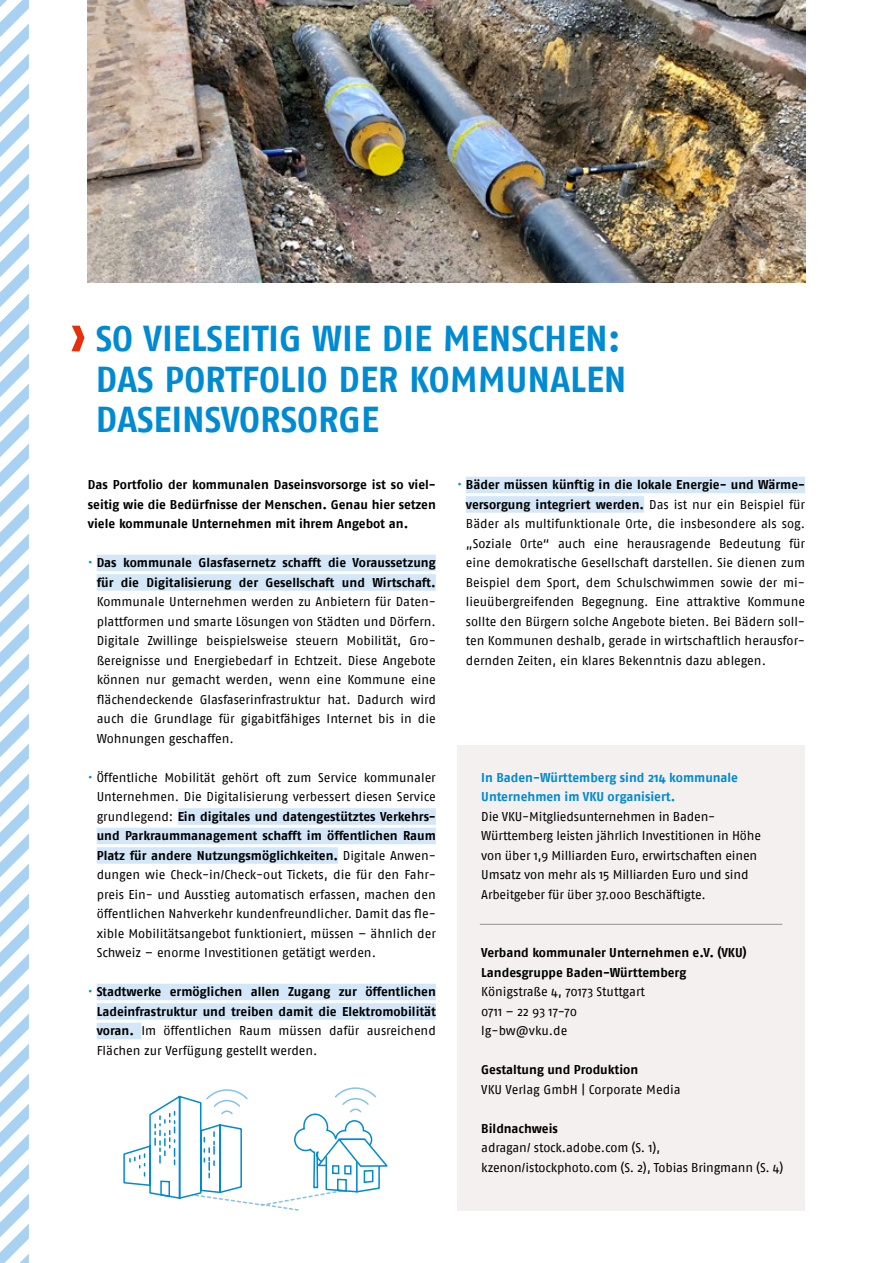
<style>
.page{position:relative;width:893px;height:1263px;background:#fff}
.page>*{position:absolute;margin:0;border:0;box-sizing:border-box;transform-origin:0 0}
.t1{font:36px/40.5px "Fago No Bold Lf";color:#008ad2}
.t2{font:12.75px/19.5px "Fago No";letter-spacing:-.01em;color:#000}
.t3{font:12.75px/19.5px "Fago No Bold Lf";letter-spacing:-.005em;color:#000;text-align:right}
.t4{font:700 12.75px/19.5px "Fago No";color:#000;text-align:justify}
.t5{font:700 12.75px/19.5px "Fago No";color:#008ad2}
.s1{font-family:"Fago No";color:#008ad2}
.s2{color:#008ad2}
.s3{font-family:"Fago No"}
.s4{font-family:"Fago No Bold Lf"}
</style>
<div class="page">
<svg style="left:0;top:0;width:29px;height:1263px"></svg>
<div style="left:466px;top:477px;width:339px;height:16px;background:#d3e7f8"></div>
<div style="left:466px;top:496px;width:178px;height:17px;background:#d3e7f8"></div>
<div style="left:97px;top:555px;width:339px;height:16px;background:#d3e7f8"></div>
<div style="left:97px;top:574px;width:339px;height:17px;background:#d3e7f8"></div>
<div style="left:178px;top:808px;width:258px;height:17px;background:#d3e7f8"></div>
<div style="left:97px;top:828px;width:339px;height:16px;background:#d3e7f8"></div>
<div style="left:97px;top:847px;width:241px;height:17px;background:#d3e7f8"></div>
<div style="left:97px;top:984px;width:339px;height:16px;background:#d3e7f8"></div>
<div style="left:97px;top:1003px;width:339px;height:17px;background:#d3e7f8"></div>
<div style="left:97px;top:1023px;width:44px;height:16px;background:#d3e7f8"></div>
<svg style="left:71px;top:326px;width:14px;height:26px"></svg>
<img style="left:88px;top:0;width:717px;height:283px">
<div style="left:457px;top:746px;width:348px;height:465px;background:#f4f0ef"></div>
<hr style="left:480px;top:924px;width:302px;height:1px;background:#9a918d">
<svg style="left:123px;top:1087px;width:265px;height:124px"></svg>
<h1 class="t1" style="left:96px;top:318px;width:532px">SO VIELSEITIG WIE DIE MENSCHEN:<br>DAS PORTFOLIO DER KOMMUNALEN<br>DASEINSVORSORGE</h1>
<p class="t4" style="left:88px;top:475px;width:349px">Das Portfolio der kommunalen Daseinsvorsorge ist so viel&shy;seitig wie die Bedürfnisse der Menschen. Genau hier setzen viele kommunale Unternehmen mit ihrem Angebot an.</p>
<p class="t3" style="left:88px;top:553px;width:349px"><span class="s1">•</span> Das kommunale Glasfasernetz schafft die Voraussetzung für die Digitalisierung der Gesellschaft und Wirtschaft.</p>
<p class="t2" style="left:97px;top:592px;width:341px;text-align:justify">Kommunale Unternehmen werden zu Anbietern für Daten&shy;plattformen und smarte Lösungen von Städten und Dörfern.<br>Digitale Zwillinge beispielsweise steuern Mobilität, Gro&shy;ßereignisse und Energiebedarf in Echtzeit. Diese Angebote können nur gemacht werden, wenn eine Kommune eine flächendeckende Glasfaserinfrastruktur hat. Dadurch wird auch die Grundlage für gigabitfähiges Internet bis in die Wohnungen geschaffen.</p>
<p class="t2" style="left:88px;top:767px;width:349px;text-align:right"><span class="s2">•</span> Öffentliche Mobilität gehört oft zum Service kommunaler<br>Unternehmen. Die Digitalisierung verbessert diesen Service</p>
<p class="t3" style="left:97px;top:806px;width:341px;text-align:left"><span class="s3">grundlegend:</span> Ein digitales und datengestütztes Verkehrs&shy;und Parkraummanagement schafft im öffentlichen Raum<br>Platz für andere Nutzungsmöglichkeiten. <span class="s3">Digitale Anwen-</span></p>
<p class="t2" style="left:97px;top:865px;width:341px;text-align:justify">dungen wie Check-in/Check-out Tickets, die für den Fahr&shy;preis Ein- und Ausstieg automatisch erfassen, machen den öffentlichen Nahverkehr kundenfreundlicher. Damit das fle&shy;xible Mobilitätsangebot funktioniert, müssen – ähnlich der Schweiz – enorme Investitionen getätigt werden.</p>
<p class="t3" style="left:88px;top:982px;width:349px"><span class="s1">•</span> Stadtwerke ermöglichen allen Zugang zur öffentlichen<br>Ladeinfrastruktur und treiben damit die Elektromobilität</p>
<p class="t2" style="left:97px;top:1021px;width:341px"><span class="s4">voran.</span> Im öffentlichen Raum müssen dafür ausreichend<br>Flächen zur Verfügung gestellt werden.</p>
<p class="t3" style="left:457px;top:475px;width:349px"><span class="s1">•</span> Bäder müssen künftig in die lokale Energie- und Wärme&shy;versorgung integriert werden. <span class="s3">Das ist nur ein Beispiel für</span></p>
<p class="t2" style="left:466px;top:514px;width:341px;text-align:justify">Bäder als multifunktionale Orte, die insbesondere als sog. „Soziale Orte“ auch eine herausragende Bedeutung für eine demokratische Gesellschaft darstellen. Sie dienen zum Beispiel dem Sport, dem Schulschwimmen sowie der mi&shy;lieuübergreifenden Begegnung. Eine attraktive Kommune sollte den Bürgern solche Angebote bieten. Bei Bädern soll&shy;ten Kommunen deshalb, gerade in wirtschaftlich herausfor&shy;dernden Zeiten, ein klares Bekenntnis dazu ablegen.</p>
<p class="t5" style="left:481px;top:767px;width:258px">In Baden-Württemberg sind 214 kommunale<br>Unternehmen im VKU organisiert.</p>
<p class="t2" style="left:481px;top:807px;width:281px">Die VKU-Mitgliedsunternehmen in Baden-Württemberg leisten jährlich Investitionen in Höhe von über 1,9 Milliarden Euro, erwirtschaften einen Umsatz von mehr als 15 Milliarden Euro und sind Arbeitgeber für über 37.000 Beschäftigte.</p>
<p class="t3" style="left:481px;top:943px;width:267px;text-align:left">Verband kommunaler Unternehmen e.V. (VKU)<br>Landesgruppe Baden-Württemberg</p>
<p class="t2" style="left:481px;top:982px;width:165px">Königstraße 4, 70173 Stuttgart<br>0711 – 22 93 17-70 lg-bw@vku.de</p>
<p class="t3" style="left:481px;top:1060px;width:158px">Gestaltung und Produktion</p>
<p class="t2" style="left:481px;top:1079px;width:201px">VKU Verlag GmbH | Corporate Media</p>
<p class="t3" style="left:481px;top:1118px;width:78px">Bildnachweis</p>
<p class="t2" style="left:481px;top:1138px;width:304px">adragan/ stock.adobe.com (S. 1), kzenon/istockphoto.com (S. 2), Tobias Bringmann (S. 4)</p>
</div>
